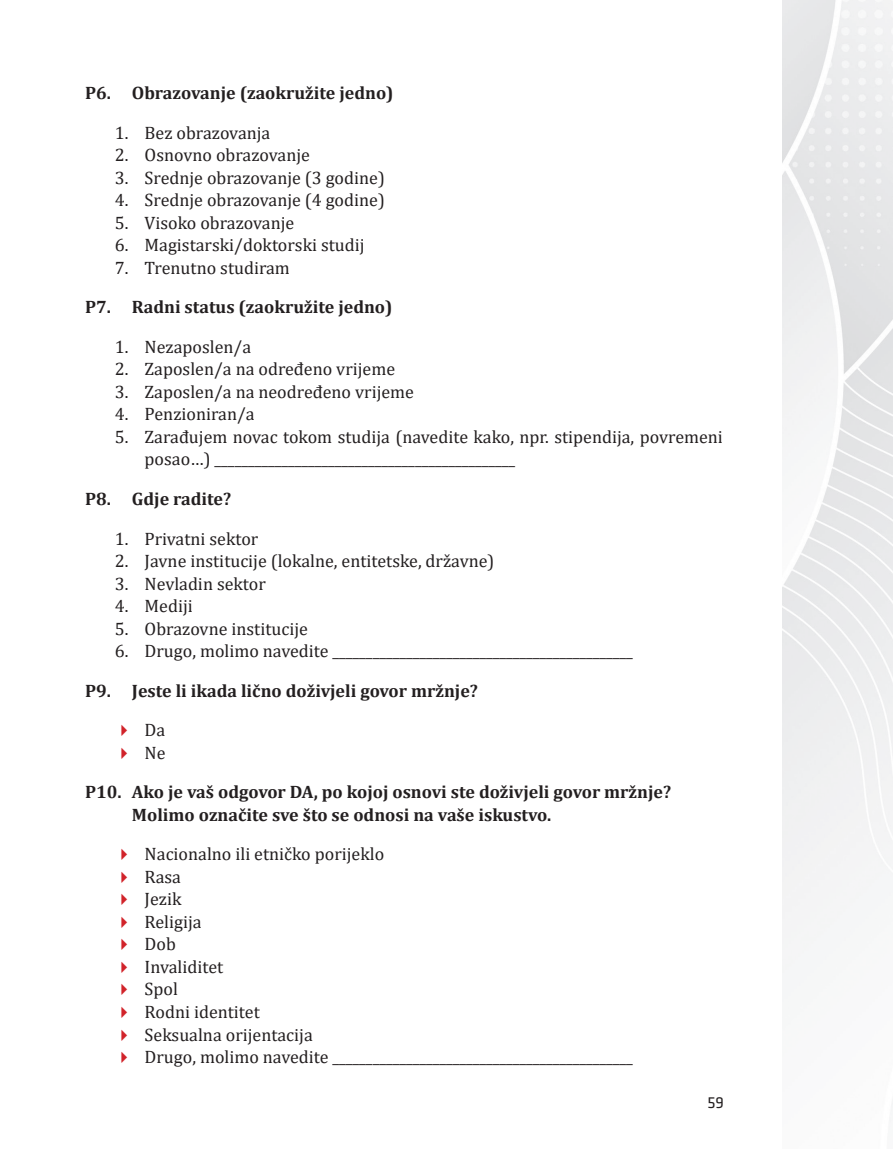
<style>
.page{position:relative;width:893px;height:1149px;background:#fff}
.page>*{position:absolute;margin:0;border:0;box-sizing:border-box;transform-origin:0 0}
.t1{font:18px/22.5px "Cambria";color:#231f20}
.t2{font:700 18px/39.5px "Cambria";color:#231f20}
.t3{font:16.5px "Klavika Basic";color:#231f20}
.s1{color:#d1232a}
.s2{font-weight:400}
</style>
<div class="page">
<img style="left:783px;top:0;width:110px;height:1105px">
<p class="t2" style="left:85px;top:73px;width:310px">P6. Obrazovanje (zaokružite jedno)</p>
<p class="t1" style="left:115px;top:121px;width:157px">1. Bez obrazovanja</p>
<p class="t1" style="left:115px;top:144px;width:197px">2. Osnovno obrazovanje</p>
<p class="t1" style="left:115px;top:166px;width:272px">3. Srednje obrazovanje (3 godine)</p>
<p class="t1" style="left:115px;top:189px;width:272px">4. Srednje obrazovanje (4 godine)</p>
<p class="t1" style="left:115px;top:211px;width:181px">5. Visoko obrazovanje</p>
<p class="t1" style="left:115px;top:234px;width:251px">6. Magistarski/doktorski studij</p>
<p class="t1" style="left:115px;top:256px;width:177px">7. Trenutno studiram</p>
<p class="t2" style="left:85px;top:287px;width:309px">P7. Radni status (zaokružite jedno)</p>
<p class="t1" style="left:115px;top:335px;width:138px">1. Nezaposlen/a</p>
<p class="t1" style="left:115px;top:358px;width:282px">2. Zaposlen/a na određeno vrijeme</p>
<p class="t1" style="left:115px;top:380px;width:301px">3. Zaposlen/a na neodređeno vrijeme</p>
<p class="t1" style="left:115px;top:403px;width:141px">4. Penzioniran/a</p>
<p class="t1" style="left:145px;top:425px;width:580px;text-indent:-30px">5. Zarađujem novac tokom studija (navedite kako, npr. stipendija, povremeni posao…) _____________________________________________</p>
<p class="t2" style="left:85px;top:478px;width:148px">P8. Gdje radite?</p>
<p class="t1" style="left:115px;top:527px;width:145px">1. Privatni sektor</p>
<p class="t1" style="left:115px;top:549px;width:381px">2. Javne institucije (lokalne, entitetske, državne)</p>
<p class="t1" style="left:115px;top:572px;width:153px">3. Nevladin sektor</p>
<p class="t1" style="left:115px;top:594px;width:80px">4. Mediji</p>
<p class="t1" style="left:115px;top:617px;width:195px">5. Obrazovne institucije</p>
<p class="t1" style="left:115px;top:639px;width:520px">6. Drugo, molimo navedite _____________________________________________</p>
<p class="t2" style="left:85px;top:670px;width:394px">P9. Jeste li ikada lično doživjeli govor mržnje?</p>
<p class="t1" style="left:115px;top:718px;width:52px"><span class="s1">✔</span> Da</p>
<p class="t2" style="left:85px;top:732px;width:588px;text-indent:30px"><span class="s1">✔</span> <span class="s2">Ne<br></span>P10. Ako je vaš odgovor DA, po kojoj osnovi ste doživjeli govor mržnje?</p>
<p class="t2" style="left:132px;top:794px;width:421px">Molimo označite sve što se odnosi na vaše iskustvo.</p>
<p class="t1" style="left:115px;top:842px;width:271px"><span class="s1">✔</span> Nacionalno ili etničko porijeklo</p>
<p class="t1" style="left:115px;top:865px;width:68px"><span class="s1">✔</span> Rasa</p>
<p class="t1" style="left:115px;top:887px;width:68px"><span class="s1">✔</span> Jezik</p>
<p class="t1" style="left:115px;top:910px;width:88px"><span class="s1">✔</span> Religija</p>
<p class="t1" style="left:115px;top:932px;width:63px"><span class="s1">✔</span> Dob</p>
<p class="t1" style="left:115px;top:955px;width:110px"><span class="s1">✔</span> Invaliditet</p>
<p class="t1" style="left:115px;top:977px;width:65px"><span class="s1">✔</span> Spol</p>
<p class="t1" style="left:115px;top:1000px;width:146px"><span class="s1">✔</span> Rodni identitet</p>
<p class="t1" style="left:115px;top:1022px;width:199px"><span class="s1">✔</span> Seksualna orijentacija</p>
<p class="t1" style="left:115px;top:1045px;width:520px"><span class="s1">✔</span> Drugo, molimo navedite _____________________________________________</p>
<p class="t3" style="left:707px;top:1091px;width:18px">59</p>
</div>
